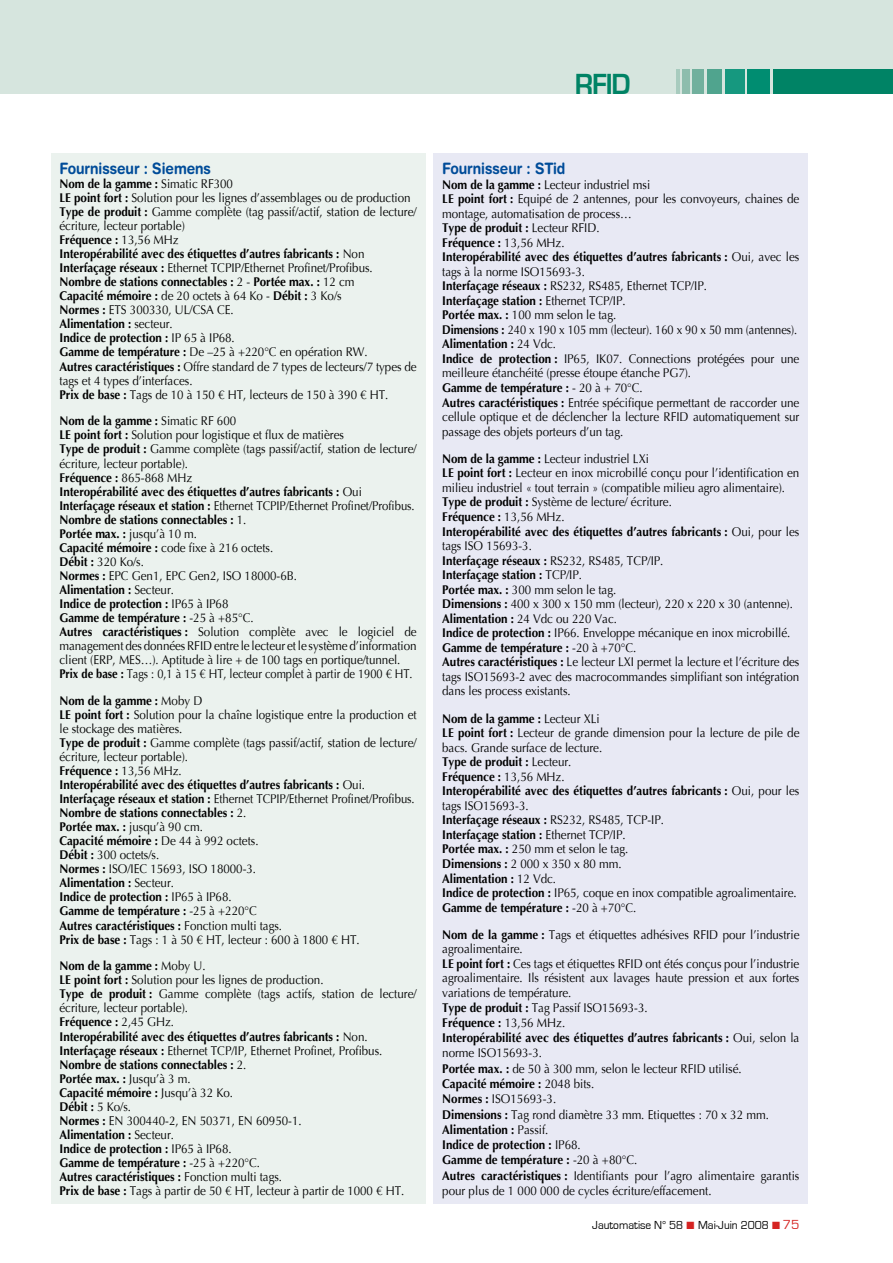
<style>
.page{position:relative;width:893px;height:1263px;background:#fff}
.page>*{position:absolute;margin:0;border:0;box-sizing:border-box;transform-origin:0 0}
.t1{font:700 30px "Eurostile";color:#008365;scale:.95 1}
.t2{font:700 15.75px "Helvetica Rounded";letter-spacing:-.005em;color:#004c99;scale:.88 1}
.t3{font:12.6px/14.1px "Optima";letter-spacing:-.005em;color:#000;scale:.92 1}
.t4{font:12px "Eurostile";color:#000;scale:.95 1}
.s1{font-weight:700}
.s2{color:#d52422}
.s3{font-size:13.5px;color:#d52422}
</style>
<div class="page">
<div style="left:0;top:0;width:893px;height:94px;background:#d6e5de"></div>
<div style="left:773px;top:70px;width:120px;height:24px;background:#008365"></div>
<div style="left:747px;top:70px;width:23px;height:24px;background:#008d71"></div>
<div style="left:725px;top:70px;width:19px;height:24px;background:#16987f"></div>
<div style="left:707px;top:70px;width:15px;height:24px;background:#50a48e"></div>
<div style="left:693px;top:70px;width:11px;height:24px;background:#71b09d"></div>
<div style="left:683px;top:70px;width:7px;height:24px;background:#8dbdad"></div>
<hr style="left:676px;top:70px;width:4px;height:24px;background:#a8cbbe">
<div style="left:434px;top:153px;width:374px;height:1050px;background:#e8e9f4"></div>
<div style="left:51px;top:153px;width:374px;height:1050px;background:#ebf2ee"></div>
<h1 class="t1" style="left:575px;top:67px;width:60px">RFID</h1>
<p class="t2" style="left:60px;top:159px;width:174px">Fournisseur : Siemens</p>
<p class="t3" style="left:60px;top:177px;width:390px"><span class="s1">Nom de la gamme :</span> Simatic RF300<br><span class="s1">LE point fort :</span> Solution pour les lignes d’assemblages ou de production <span class="s1">Type de produit :</span> Gamme complète (tag passif/actif, station de lecture/ écriture, lecteur portable)<br><span class="s1">Fréquence :</span> 13,56 MHz<br><span class="s1">Interopérabilité avec des étiquettes d’autres fabricants :</span> Non <span class="s1">Interfaçage réseaux :</span> Ethernet TCPIP/Ethernet Profinet/Profibus.<br><span class="s1">Nombre de stations connectables :</span> 2 - <span class="s1">Portée max. :</span> 12 cm<br><span class="s1">Capacité mémoire :</span> de 20 octets à 64 Ko - <span class="s1">Débit :</span> 3 Ko/s<br><span class="s1">Normes :</span> ETS 300330, UL/CSA CE.<br><span class="s1">Alimentation :</span> secteur.<br><span class="s1">Indice de protection :</span> IP 65 à IP68.<br><span class="s1">Gamme de température :</span> De –25 à +220°C en opération RW.<br><span class="s1">Autres caractéristiques :</span> Offre standard de 7 types de lecteurs/7 types de tags et 4 types d’interfaces.<br><span class="s1">Prix de base :</span> Tags de 10 à 150 € HT, lecteurs de 150 à 390 € HT.</p>
<p class="t3" style="left:60px;top:414px;width:390px"><span class="s1">Nom de la gamme :</span> Simatic RF 600<br><span class="s1">LE point fort :</span> Solution pour logistique et flux de matières<br><span class="s1">Type de produit :</span> Gamme complète (tags passif/actif, station de lecture/ écriture, lecteur portable).<br><span class="s1">Fréquence :</span> 865-868 MHz<br><span class="s1">Interopérabilité avec des étiquettes d’autres fabricants :</span> Oui <span class="s1">Interfaçage réseaux et station :</span> Ethernet TCPIP/Ethernet Profinet/Profibus.<br><span class="s1">Nombre de stations connectables :</span> 1.<br><span class="s1">Portée max. :</span> jusqu’à 10 m.<br><span class="s1">Capacité mémoire :</span> code fixe à 216 octets.<br><span class="s1">Débit :</span> 320 Ko/s.<br><span class="s1">Normes :</span> EPC Gen1, EPC Gen2, ISO 18000-6B.<br><span class="s1">Alimentation :</span> Secteur.<br><span class="s1">Indice de protection :</span> IP65 à IP68<br><span class="s1">Gamme de température :</span> -25 à +85°C.<br><span class="s1">Autres caractéristiques :</span> Solution complète avec le logiciel de management des données RFID entre le lecteur et le système d’information client (ERP, MES…). Aptitude à lire + de 100 tags en portique/tunnel.<br><span class="s1">Prix de base :</span> Tags : 0,1 à 15 € HT, lecteur complet à partir de 1900 € HT.</p>
<p class="t3" style="left:60px;top:694px;width:390px"><span class="s1">Nom de la gamme :</span> Moby D<br><span class="s1">LE point fort :</span> Solution pour la chaîne logistique entre la production et le stockage des matières.<br><span class="s1">Type de produit :</span> Gamme complète (tags passif/actif, station de lecture/ écriture, lecteur portable).<br><span class="s1">Fréquence :</span> 13,56 MHz.<br><span class="s1">Interopérabilité avec des étiquettes d’autres fabricants :</span> Oui.<br><span class="s1">Interfaçage réseaux et station :</span> Ethernet TCPIP/Ethernet Profinet/Profibus.<br><span class="s1">Nombre de stations connectables :</span> 2.<br><span class="s1">Portée max. :</span> jusqu’à 90 cm.<br><span class="s1">Capacité mémoire :</span> De 44 à 992 octets.<br><span class="s1">Débit :</span> 300 octets/s.<br><span class="s1">Normes :</span> ISO/IEC 15693, ISO 18000-3.<br><span class="s1">Alimentation :</span> Secteur.<br><span class="s1">Indice de protection :</span> IP65 à IP68.<br><span class="s1">Gamme de température :</span> -25 à +220°C<br><span class="s1">Autres caractéristiques :</span> Fonction multi tags.<br><span class="s1">Prix de base :</span> Tags : 1 à 50 € HT, lecteur : 600 à 1800 € HT.</p>
<p class="t3" style="left:60px;top:959px;width:390px"><span class="s1">Nom de la gamme :</span> Moby U.<br><span class="s1">LE point fort :</span> Solution pour les lignes de production.<br><span class="s1">Type de produit :</span> Gamme complète (tags actifs, station de lecture/ écriture, lecteur portable).<br><span class="s1">Fréquence :</span> 2,45 GHz.<br><span class="s1">Interopérabilité avec des étiquettes d’autres fabricants :</span> Non.<br><span class="s1">Interfaçage réseaux :</span> Ethernet TCP/IP, Ethernet Profinet, Profibus.<br><span class="s1">Nombre de stations connectables :</span> 2.<br><span class="s1">Portée max. :</span> Jusqu’à 3 m.<br><span class="s1">Capacité mémoire :</span> Jusqu’à 32 Ko.<br><span class="s1">Débit :</span> 5 Ko/s.<br><span class="s1">Normes :</span> EN 300440-2, EN 50371, EN 60950-1.<br><span class="s1">Alimentation :</span> Secteur.<br><span class="s1">Indice de protection :</span> IP65 à IP68.<br><span class="s1">Gamme de température :</span> -25 à +220°C.<br><span class="s1">Autres caractéristiques :</span> Fonction multi tags.<br><span class="s1">Prix de base :</span> Tags à partir de 50 € HT, lecteur à partir de 1000 € HT.</p>
<p class="t2" style="left:442px;top:159px;width:141px">Fournisseur : STid</p>
<p class="t3" style="left:442px;top:177px;width:390px;line-height:14.5px"><span class="s1">Nom de la gamme :</span> Lecteur industriel msi<br><span class="s1">LE point fort :</span> Equipé de 2 antennes, pour les convoyeurs, chaines de montage, automatisation de process…<br><span class="s1">Type de produit :</span> Lecteur RFID.<br><span class="s1">Fréquence :</span> 13,56 MHz.<br><span class="s1">Interopérabilité avec des étiquettes d’autres fabricants :</span> Oui, avec les tags à la norme ISO15693-3.<br><span class="s1">Interfaçage réseaux :</span> RS232, RS485, Ethernet TCP/IP.<br><span class="s1">Interfaçage station :</span> Ethernet TCP/IP.<br><span class="s1">Portée max. :</span> 100 mm selon le tag.<br><span class="s1">Dimensions :</span> 240 x 190 x 105 mm (lecteur). 160 x 90 x 50 mm (antennes).<br><span class="s1">Alimentation :</span> 24 Vdc.<br><span class="s1">Indice de protection :</span> IP65, IK07. Connections protégées pour une meilleure étanchéité (presse étoupe étanche PG7).<br><span class="s1">Gamme de température :</span> - 20 à + 70°C.<br><span class="s1">Autres caractéristiques :</span> Entrée spécifique permettant de raccorder une cellule optique et de déclencher la lecture RFID automatiquement sur passage des objets porteurs d’un tag.</p>
<p class="t3" style="left:442px;top:451px;width:390px;line-height:14.5px"><span class="s1">Nom de la gamme :</span> Lecteur industriel LXi<br><span class="s1">LE point fort :</span> Lecteur en inox microbillé conçu pour l’identification en milieu industriel « tout terrain » (compatible milieu agro alimentaire).<br><span class="s1">Type de produit :</span> Système de lecture/ écriture.<br><span class="s1">Fréquence :</span> 13,56 MHz.<br><span class="s1">Interopérabilité avec des étiquettes d’autres fabricants :</span> Oui, pour les tags ISO 15693-3.<br><span class="s1">Interfaçage réseaux :</span> RS232, RS485, TCP/IP.<br><span class="s1">Interfaçage station :</span> TCP/IP.<br><span class="s1">Portée max. :</span> 300 mm selon le tag.<br><span class="s1">Dimensions :</span> 400 x 300 x 150 mm (lecteur), 220 x 220 x 30 (antenne).<br><span class="s1">Alimentation :</span> 24 Vdc ou 220 Vac.<br><span class="s1">Indice de protection :</span> IP66. Enveloppe mécanique en inox microbillé.<br><span class="s1">Gamme de température :</span> -20 à +70°C.<br><span class="s1">Autres caractéristiques :</span> Le lecteur LXI permet la lecture et l’écriture des tags ISO15693-2 avec des macrocommandes simplifiant son intégration dans les process existants.</p>
<p class="t3" style="left:442px;top:711px;width:390px;line-height:14.5px"><span class="s1">Nom de la gamme :</span> Lecteur XLi<br><span class="s1">LE point fort :</span> Lecteur de grande dimension pour la lecture de pile de bacs. Grande surface de lecture.<br><span class="s1">Type de produit :</span> Lecteur.<br><span class="s1">Fréquence :</span> 13,56 MHz.<br><span class="s1">Interopérabilité avec des étiquettes d’autres fabricants :</span> Oui, pour les tags ISO15693-3.<br><span class="s1">Interfaçage réseaux :</span> RS232, RS485, TCP-IP.<br><span class="s1">Interfaçage station :</span> Ethernet TCP/IP.<br><span class="s1">Portée max. :</span> 250 mm et selon le tag.<br><span class="s1">Dimensions :</span> 2 000 x 350 x 80 mm.<br><span class="s1">Alimentation :</span> 12 Vdc.<br><span class="s1">Indice de protection :</span> IP65, coque en inox compatible agroalimentaire.<br><span class="s1">Gamme de température :</span> -20 à +70°C.</p>
<p class="t3" style="left:442px;top:927px;width:390px;line-height:15px"><span class="s1">Nom de la gamme :</span> Tags et étiquettes adhésives RFID pour l’industrie agroalimentaire.<br><span class="s1">LE point fort :</span> Ces tags et étiquettes RFID ont étés conçus pour l’industrie agroalimentaire. Ils résistent aux lavages haute pression et aux fortes variations de température.<br><span class="s1">Type de produit :</span> Tag Passif ISO15693-3.<br><span class="s1">Fréquence :</span> 13,56 MHz.<br><span class="s1">Interopérabilité avec des étiquettes d’autres fabricants :</span> Oui, selon la norme ISO15693-3.<br><span class="s1">Portée max. :</span> de 50 à 300 mm, selon le lecteur RFID utilisé.<br><span class="s1">Capacité mémoire :</span> 2048 bits.<br><span class="s1">Normes :</span> ISO15693-3.<br><span class="s1">Dimensions :</span> Tag rond diamètre 33 mm. Etiquettes : 70 x 32 mm.<br><span class="s1">Alimentation :</span> Passif.<br><span class="s1">Indice de protection :</span> IP68.<br><span class="s1">Gamme de température :</span> -20 à +80°C.<br><span class="s1">Autres caractéristiques :</span> Identifiants pour l’agro alimentaire garantis pour plus de 1 000 000 de cycles écriture/effacement.</p>
<p class="t4" style="left:592px;top:1218px;width:220px">Jautomatise N° 58 <span class="s2">■</span> Mai-Juin 2008 <span class="s2">■</span> <span class="s3">75</span></p>
</div>
